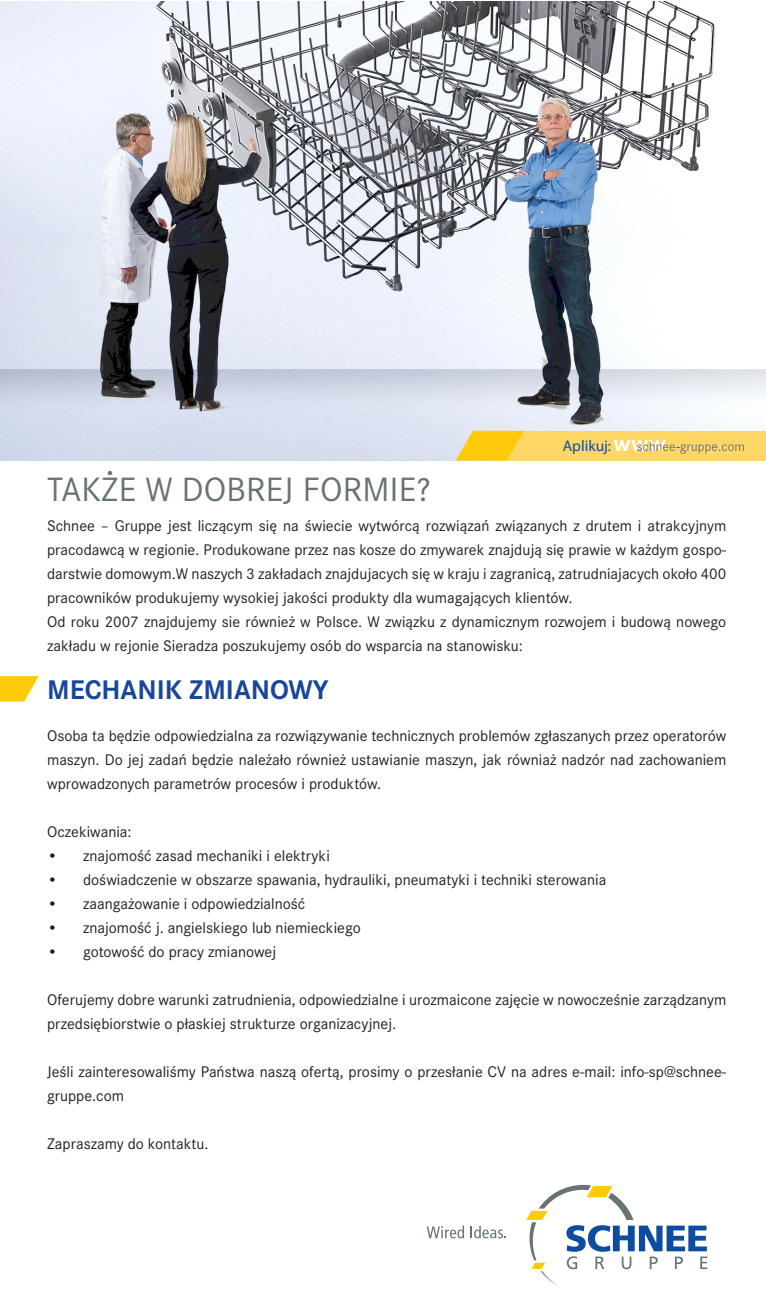
<style>
.page{position:relative;width:766px;height:1304px;background:#fff}
.page>*{position:absolute;margin:0;border:0;box-sizing:border-box;transform-origin:0 0}
.t1{font:35px "Corporate S";letter-spacing:.005em;color:#697374}
.t2{font:700 28px "Corporate S";color:#18469d}
.t3{font:16px/24px "Corporate S";color:#231f20}
.t4{font:15.4px "Myriad Pro";color:#0d4da1}
</style>
<div class="page">
<img style="left:0;top:1px;width:765px;height:460px">
<svg style="left:0;top:676px;width:39px;height:26px"></svg>
<svg style="left:526px;top:1185px;width:181px;height:101px"></svg>
<svg style="left:426px;top:1226px;width:38px;height:12px"></svg>
<svg style="left:470px;top:1226px;width:36px;height:12px"></svg>
<div style="left:501px;top:431px;width:264px;height:30px;background:#fed767"></div>
<svg style="left:455px;top:431px;width:68px;height:30px;background:#f9cf35"></svg>
<svg style="left:613px;top:440px;width:130px;height:14px"></svg>
<h1 class="t1" style="left:47px;top:469px;width:385px">TAKŻE W DOBREJ FORMIE?</h1>
<p class="t4" style="left:562px;top:436px;width:50px">Aplikuj:</p>
<p class="t3" style="left:47px;top:514px;width:680px">Schnee – Gruppe jest liczącym się na świecie wytwórcą rozwiązań związanych z drutem i atrakcyjnym pracodawcą w regionie. Produkowane przez nas kosze do zmywarek znajdują się prawie w każdym gospo&shy;darstwie domowym.W naszych 3 zakładach znajdujacych się w kraju i zagranicą, zatrudniajacych około 400 pracowników produkujemy wysokiej jakości produkty dla wumagających klientów.<br>Od roku 2007 znajdujemy sie również w Polsce. W związku z dynamicznym rozwojem i budową nowego zakładu w rejonie Sieradza poszukujemy osób do wsparcia na stanowisku:</p>
<h2 class="t2" style="left:47px;top:673px;width:283px">MECHANIK ZMIANOWY</h2>
<p class="t3" style="left:47px;top:724px;width:680px;text-align:justify">Osoba ta będzie odpowiedzialna za rozwiązywanie technicznych problemów zgłaszanych przez operatorów maszyn. Do jej zadań będzie należało również ustawianie maszyn, jak równiaż nadzór nad zachowaniem wprowadzonych parametrów procesów i produktów.</p>
<p class="t3" style="left:47px;top:820px;width:86px">Oczekiwania:</p>
<p class="t3" style="left:47px;top:844px;width:284px">• znajomość zasad mechaniki i elektryki</p>
<p class="t3" style="left:47px;top:868px;width:560px">• doświadczenie w obszarze spawania, hydrauliki, pneumatyki i techniki sterowania</p>
<p class="t3" style="left:47px;top:892px;width:260px">• zaangażowanie i odpowiedzialność</p>
<p class="t3" style="left:47px;top:916px;width:315px">• znajomość j. angielskiego lub niemieckiego</p>
<p class="t3" style="left:47px;top:940px;width:231px">• gotowość do pracy zmianowej</p>
<p class="t3" style="left:47px;top:988px;width:680px">Oferujemy dobre warunki zatrudnienia, odpowiedzialne i urozmaicone zajęcie w nowocześnie zarządzanym przedsiębiorstwie o płaskiej strukturze organizacyjnej.</p>
<p class="t3" style="left:47px;top:1060px;width:680px">Jeśli zainteresowaliśmy Państwa naszą ofertą, prosimy o przesłanie CV na adres e-mail: info-sp@schnee&shy;gruppe.com</p>
<p class="t3" style="left:47px;top:1132px;width:163px">Zapraszamy do kontaktu.</p>
</div>
